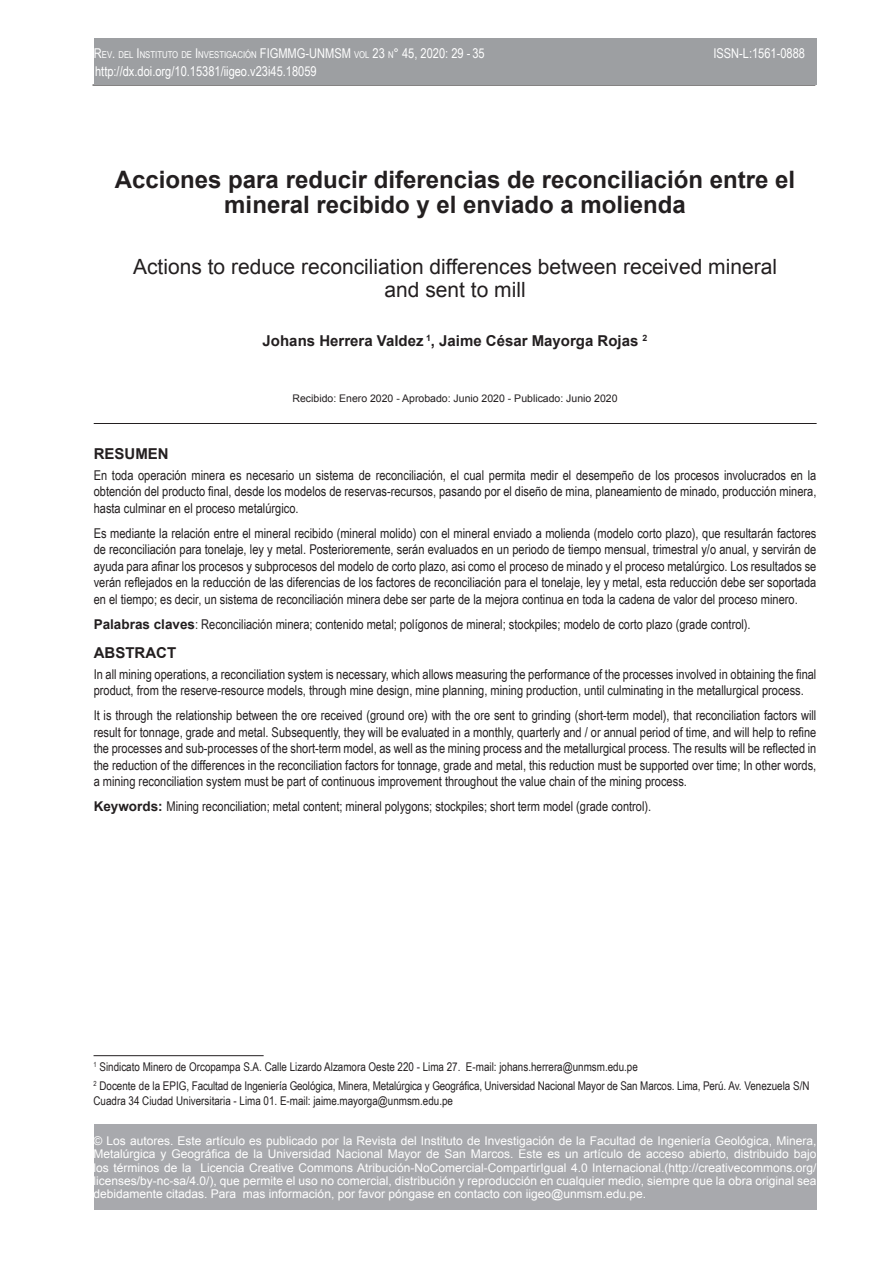
<style>
.page{position:relative;width:893px;height:1263px;background:#fff}
.page>*{position:absolute;margin:0;border:0;box-sizing:border-box;transform-origin:0 0}
.t1{font:700 24px/25.5px "Arial";color:#231f20;text-align:center}
.t2{font:21px/22.5px "Arial";color:#231f20;text-align:center}
.t3{font:700 15px "Arial";color:#231f20}
.t4{font:13.5px/16.5px "Arial Narrow";color:#231f20;text-align:justify}
.t5{font:13.5px "Arial Narrow";color:#fff}
.t6{font:13.5px "Arial Narrow";color:#fff}
.t7{font:12px/13.2px "Arial";color:#fff;text-align:justify}
.t8{font:12px/19.2px "Arial Narrow";color:#231f20}
.t9{font:10.5px "Arial";color:#231f20}
.s1{font-size:9.45px}
.s2{font-family:"Arial";font-weight:700}
</style>
<div class="page">
<div style="left:94px;top:1125px;width:722px;height:85px;background:#a8a9ad"></div>
<hr style="left:92px;top:85px;width:723px;height:1px;background:#231f20">
<div style="left:94px;top:38px;width:723px;height:47px;background:#9d9fa2"></div>
<hr style="left:94px;top:423px;width:723px;height:1px;background:#231f20">
<hr style="left:94px;top:1055px;width:170px;height:1px;background:#231f20">
<p class="t5" style="left:94px;top:44px;width:393px">R<span class="s1">EV</span>. <span class="s1">DEL</span> I<span class="s1">NSTITUTO DE</span> I<span class="s1">NVESTIGACIÓN</span> FIGMMG-UN MSM <span class="s1">VOL</span> 23 <span class="s1">N</span>° 45, 2020: 29 - 6</p>
<p class="t5" style="left:713px;top:44px;width:93px">ISSN-L:1561-0888</p>
<p class="t5" style="left:472px;top:44px;width:14px">35</p>
<p class="t6" style="left:95px;top:61px;width:223px">http://dx.doi.org/10.15381/iigeo.v23i45.18059</p>
<h1 class="t1" style="left:115px;top:167px;width:682px">Acciones para reducir diferencias de reconciliación entre el mineral recibido y el enviado a molienda</h1>
<h2 class="t2" style="left:133px;top:255px;width:645px">Actions to reduce reconciliation differences between received mineral and sent to mill</h2>
<p class="t3" style="left:263px;top:330px;width:386px">Johans Herrera Valdez <sup>1</sup>, Jaime César Mayorga Rojas <sup>2</sup></p>
<p class="t9" style="left:292px;top:391px;width:327px">Recibido: Enero 2020 - Aprobado: Junio 2020 - Publicado: Junio 2020</p>
<p class="t3" style="left:94px;top:443px;width:76px">RESUMEN</p>
<p class="t4" style="left:94px;top:466px;width:724px">En toda operación minera es necesario un sistema de reconciliación, el cual permita medir el desempeño de los procesos involucrados en la obtención del producto final, desde los modelos de reservas-recursos, pasando por el diseño de mina, planeamiento de minado, producción minera, hasta culminar en el proceso metalúrgico.</p>
<p class="t4" style="left:94px;top:524px;width:724px">Es mediante la relación entre el mineral recibido (mineral molido) con el mineral enviado a molienda (modelo corto plazo), que resultarán factores de reconciliación para tonelaje, ley y metal. Posterioremente, serán evaluados en un periodo de tiempo mensual, trimestral y/o anual, y servirán de ayuda para afinar los procesos y subprocesos del modelo de corto plazo, asi como el proceso de minado y el proceso metalúrgico. Los resultados se verán reflejados en la reducción de las diferencias de los factores de reconciliación para el tonelaje, ley y metal, esta reducción debe ser soportada en el tiempo; es decir, un sistema de reconciliación minera debe ser parte de la mejora continua en toda la cadena de valor del proceso minero.</p>
<p class="t4" style="left:94px;top:615px;width:658px"><span class="s2">Palabras claves</span>: Reconciliación minera; contenido metal; polígonos de mineral; stockpiles; modelo de corto plazo (grade control).</p>
<p class="t3" style="left:94px;top:642px;width:84px">ABSTRACT</p>
<p class="t4" style="left:94px;top:665px;width:724px">In all mining operations, a reconciliation system is necessary, which allows measuring the performance of the processes involved in obtaining the final product, from the reserve-resource models, through mine design, mine planning, mining production, until culminating in the metallurgical process.</p>
<p class="t4" style="left:94px;top:706px;width:724px">It is through the relationship between the ore received (ground ore) with the ore sent to grinding (short-term model), that reconciliation factors will result for tonnage, grade and metal. Subsequently, they will be evaluated in a monthly, quarterly and / or annual period of time, and will help to refine the processes and sub-processes of the short-term model, as well as the mining process and the metallurgical process. The results will be reflected in the reduction of the differences in the reconciliation factors for tonnage, grade and metal, this reduction must be supported over time; In other words, a mining reconciliation system must be part of continuous improvement throughout the value chain of the mining process.</p>
<p class="t4" style="left:94px;top:797px;width:559px"><span class="s2">Keywords:</span> Mining reconciliation; metal content; mineral polygons; stockpiles; short term model (grade control).</p>
<p class="t8" style="left:94px;top:1056px;width:717px"><sup>1</sup> Sindicato Minero de Orcopampa S.A. Calle Lizardo Alzamora Oeste 220 - Lima 27. E-mail: johans.herrera@unmsm.edu.pe<br><sup>2</sup> Docente de la EPIG, Facultad de Ingeniería Geológica, Minera, Metalúrgica y Geográfica, Universidad Nacional Mayor de San Marcos. Lima, Perú. Av. Venezuela S/N</p>
<p class="t8" style="left:94px;top:1091px;width:361px">Cuadra 34 Ciudad Universitaria - Lima 01. E-mail: jaime.mayorga@unmsm.edu.pe</p>
<p class="t7" style="left:94px;top:1134px;width:724px">© Los autores. Este artículo es publicado por la Revista del Instituto de Investigación de la Facultad de Ingeniería Geológica, Minera, Metalúrgica y Geográfica de la Universidad Nacional Mayor de San Marcos. Este es un artículo de acceso abierto, distribuido bajo los términos de la Licencia Creative Commons Atribución-NoComercial-CompartirIgual 4.0 Internacional.(http://creativecommons.org/ licenses/by-nc-sa/4.0/), que permite el uso no comercial, distribución y reproducción en cualquier medio, siempre que la obra original sea debidamente citadas. Para mas información, por favor póngase en contacto con iigeo@unmsm.edu.pe.</p>
</div>
